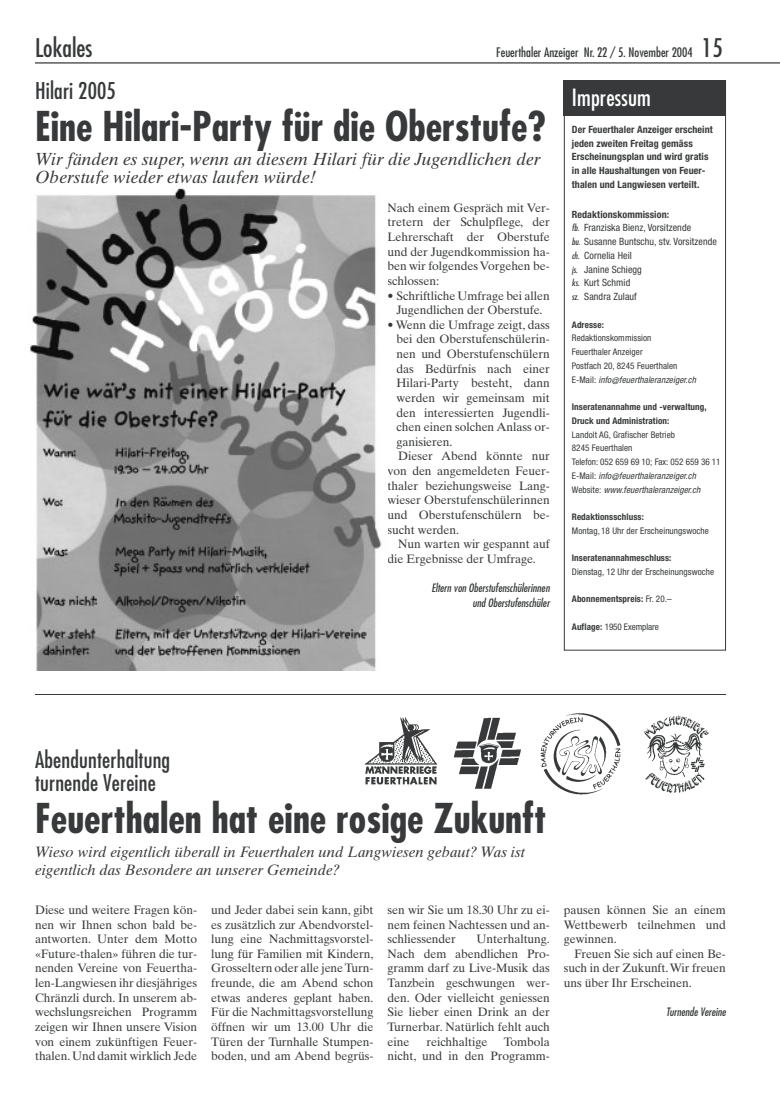
<style>
.page{position:relative;width:780px;height:1099px;background:#fff}
.page>*{position:absolute;margin:0;border:0;box-sizing:border-box;transform-origin:0 0}
.t1{font:700 condensed 40px "Futura";color:#37393a}
.t2{font:condensed 25px "Futura";color:#37393a}
.t3{font:condensed 23.12px "Futura";letter-spacing:.01em;color:#fff}
.t4{font:condensed 22.5px/22.5px "Futura";letter-spacing:.01em;color:#37393a}
.t5{font:italic 17.5px/17.5px "Times Ten";color:#37393a}
.t6{font:italic 15px/17.5px "Times Ten";color:#37393a}
.t7{font:condensed 12.75px "Futura";color:#37393a}
.t8{font:12.25px/14.6px "Times Ten";letter-spacing:-.005em;color:#37393a;text-align:justify}
.t9{font:italic condensed 11.25px/14.6px "Futura";color:#37393a;text-align:right}
.t10{font:condensed 10px/13.8px "Helvetica Neue";letter-spacing:.01em;color:#37393a}
.t11{font:700 condensed 10px/13.8px "Helvetica Neue";letter-spacing:.01em;color:#37393a}
.t12{font:condensed 9.12px/13.8px "Helvetica Neue";letter-spacing:.01em;color:#37393a}
.t13{font:700 condensed 9.12px/13.8px "Helvetica Neue";letter-spacing:.01em;color:#37393a}
.t14{font:condensed 9.12px "Helvetica Neue";letter-spacing:-.01em;color:#37393a}
.s1{font-size:25px}
.s2{font-weight:700}
.s3{font-family:"Futura";font-style:italic;font-size:9px}
.s4{font-style:italic}
.s5{font-weight:400}
</style>
<div class="page">
<hr style="left:35px;top:62px;width:745px;height:2px;background:#37393a">
<img style="left:30px;top:188px;width:352px;height:482px">
<div style="left:564px;top:80px;width:162px;height:35px;background:#37393a"></div>
<div style="left:564px;top:80px;width:162px;height:570px;border:1px solid #37393a"></div>
<img style="left:364px;top:717px;width:74px;height:68px">
<hr style="left:35px;top:694px;width:691px;height:1px;background:#37393a">
<img style="left:453px;top:717px;width:68px;height:72px">
<img style="left:540px;top:713px;width:81px;height:82px">
<img style="left:644px;top:715px;width:65px;height:78px">
<h2 class="t2" style="left:35px;top:36px;width:59px">Lokales</h2>
<p class="t7" style="left:496px;top:46px;width:228px">Feuerthaler Anzeiger Nr. 22 / 5. November 2004 <span class="s1">15</span></p>
<h3 class="t4" style="left:35px;top:81px;width:82px">Hilari 2005</h3>
<h1 class="t1" style="left:35px;top:109px;width:512px">Eine Hilari-Party für die Oberstufe?</h1>
<h3 class="t5" style="left:35px;top:152px;width:507px">Wir fänden es super, wenn an diesem Hilari für die Jugendlichen der<br>Oberstufe wieder etwas laufen würde!</h3>
<p class="t8" style="left:388px;top:201px;width:164px">Nach einem Gespräch mit Ver&shy;tretern der Schulpflege, der Lehrerschaft der Oberstufe und der Jugendkommission ha&shy;ben wir folgendes Vorgehen be&shy;schlossen:</p>
<p class="t8" style="left:388px;top:289px;width:164px;text-align:center">• Schriftliche Umfrage bei allen<br>Jugendlichen der Oberstufe.</p>
<p class="t8" style="left:388px;top:318px;width:164px">• Wenn die Umfrage zeigt, dass</p>
<p class="t8" style="left:397px;top:333px;width:155px">bei den Oberstufenschülerin-</p>
<p class="t8" style="left:397px;top:348px;width:155px">nen und Oberstufenschülern</p>
<p class="t8" style="left:397px;top:362px;width:155px">das Bedürfnis nach einer</p>
<p class="t8" style="left:397px;top:377px;width:155px">Hilari-Party besteht, dann</p>
<p class="t8" style="left:397px;top:392px;width:155px">werden wir gemeinsam mit</p>
<p class="t8" style="left:397px;top:406px;width:155px">den interessierten Jugendli-</p>
<p class="t8" style="left:397px;top:421px;width:155px">chen einen solchen Anlass or-</p>
<p class="t8" style="left:397px;top:435px;width:58px">ganisieren.</p>
<p class="t8" style="left:398px;top:450px;width:153px">Dieser Abend könnte nur</p>
<p class="t8" style="left:388px;top:465px;width:164px">von den angemeldeten Feuer-</p>
<p class="t8" style="left:388px;top:479px;width:164px">thaler beziehungsweise Lang-</p>
<p class="t8" style="left:388px;top:494px;width:164px">wieser Oberstufenschülerinnen</p>
<p class="t8" style="left:388px;top:509px;width:164px">und Oberstufenschülern be-</p>
<p class="t8" style="left:388px;top:523px;width:73px">sucht werden.</p>
<p class="t8" style="left:398px;top:538px;width:153px">Nun warten wir gespannt auf</p>
<p class="t8" style="left:388px;top:552px;width:150px">die Ergebnisse der Umfrage.</p>
<p class="t9" style="left:431px;top:581px;width:120px">Eltern von Oberstufenschülerinnen und Oberstufenschüler</p>
<h3 class="t3" style="left:572px;top:87px;width:81px">Impressum</h3>
<p class="t11" style="left:572px;top:123px;width:143px">Der Feuerthaler Anzeiger erscheint jeden zweiten Freitag gemäss Erscheinungsplan und wird gratis in alle Haushaltungen von Feuer&shy;thalen und Langwiesen verteilt.</p>
<p class="t10" style="left:572px;top:208px;width:146px"><span class="s2">Redaktionskommission:<br></span><span class="s3">fb.</span> Franziska Bienz, Vorsitzende<br><span class="s3">bu.</span> Susanne Buntschu, stv. Vorsitzende <span class="s3">ch.</span> Cornelia Heil<br><span class="s3">js.</span> Janine Schiegg<br><span class="s3">ks.</span> Kurt Schmid<br><span class="s3">sz.</span> Sandra Zulauf</p>
<p class="t13" style="left:572px;top:318px;width:34px">Adresse:</p>
<p class="t12" style="left:572px;top:332px;width:126px">Redaktionskommission<br>Feuerthaler Anzeiger<br>Postfach 20, 8245 Feuerthalen<br>E-Mail: <span class="s4">info@feuerthaleranzeiger.ch</span></p>
<p class="t13" style="left:572px;top:401px;width:136px">Inseratenannahme und -verwaltung,<br>Druck und Administration:</p>
<p class="t12" style="left:572px;top:428px;width:150px">Landolt AG, Grafischer Betrieb<br>8245 Feuerthalen<br>Telefon: 052 659 69 10; Fax: 052 659 36 11<br>E-Mail: <span class="s4">info@feuerthaleranzeiger.ch </span>Website: <span class="s4">www.feuerthaleranzeiger.ch</span></p>
<p class="t13" style="left:572px;top:510px;width:74px">Redaktionsschluss:</p>
<p class="t12" style="left:572px;top:524px;width:139px">Montag,18 Uhr der Erscheinungswoche</p>
<p class="t13" style="left:572px;top:552px;width:101px">Inseratenannahmeschluss:</p>
<p class="t12" style="left:572px;top:565px;width:144px">Dienstag, 12 Uhr der Erscheinungswoche</p>
<p class="t13" style="left:572px;top:593px;width:101px">Abonnementspreis: <span class="s5">Fr. 20.–</span></p>
<p class="t14" style="left:572px;top:623px;width:88px"><span class="s2">Auflage:</span> 1950 Exemplare</p>
<h3 class="t4" style="left:35px;top:750px;width:137px">Abendunterhaltung turnende Vereine</h3>
<h1 class="t1" style="left:35px;top:801px;width:513px">Feuerthalen hat eine rosige Zukunft</h1>
<p class="t6" style="left:35px;top:845px;width:492px">Wieso wird eigentlich überall in Feuerthalen und Langwiesen gebaut? Was ist eigentlich das Besondere an unserer Gemeinde?</p>
<p class="t8" style="left:35px;top:903px;width:164px">Diese und weitere Fragen kön&shy;nen wir Ihnen schon bald be&shy;antworten. Unter dem Motto «Future-thalen» führen die tur&shy;nenden Vereine von Feuertha&shy;len-Langwiesen ihr diesjähriges Chränzli durch. In unserem ab&shy;wechslungsreichen Programm zeigen wir Ihnen unsere Vision von einem zukünftigen Feuer&shy;thalen. Und damit wirklich Jede</p>
<p class="t8" style="left:211px;top:903px;width:164px">und Jeder dabei sein kann, gibt es zusätzlich zur Abendvorstel&shy;lung eine Nachmittagsvorstel&shy;lung für Familien mit Kindern, Grosseltern oder alle jene Turn&shy;freunde, die am Abend schon etwas anderes geplant haben.<br>Für die Nachmittagsvorstellung öffnen wir um 13.00 Uhr die Türen der Turnhalle Stumpen&shy;boden, und am Abend begrüs-</p>
<p class="t8" style="left:388px;top:903px;width:164px">sen wir Sie um 18.30 Uhr zu ei&shy;nem feinen Nachtessen und an&shy;schliessender</p>
<p class="t8" style="left:388px;top:933px;width:164px;text-indent:89px">Unterhaltung.<br>Nach dem abendlichen Pro&shy;gramm darf zu Live-Musik das Tanzbein geschwungen wer&shy;den. Oder vielleicht geniessen Sie lieber einen Drink an der Turnerbar. Natürlich fehlt auch eine</p>
<p class="t8" style="left:388px;top:1035px;width:164px;text-align:right">Tombola<br>nicht, und in den Programm-</p>
<p class="t8" style="left:426px;top:1035px;width:63px">reichhaltige</p>
<p class="t8" style="left:564px;top:903px;width:164px">pausen können Sie an einem Wettbewerb teilnehmen und gewinnen.</p>
<p class="t8" style="left:564px;top:947px;width:164px;text-indent:11px">Freuen Sie sich auf einen Be&shy;such in der Zukunft.Wir freuen uns über Ihr Erscheinen.</p>
<p class="t9" style="left:666px;top:1006px;width:61px">Turnende Vereine</p>
</div>
